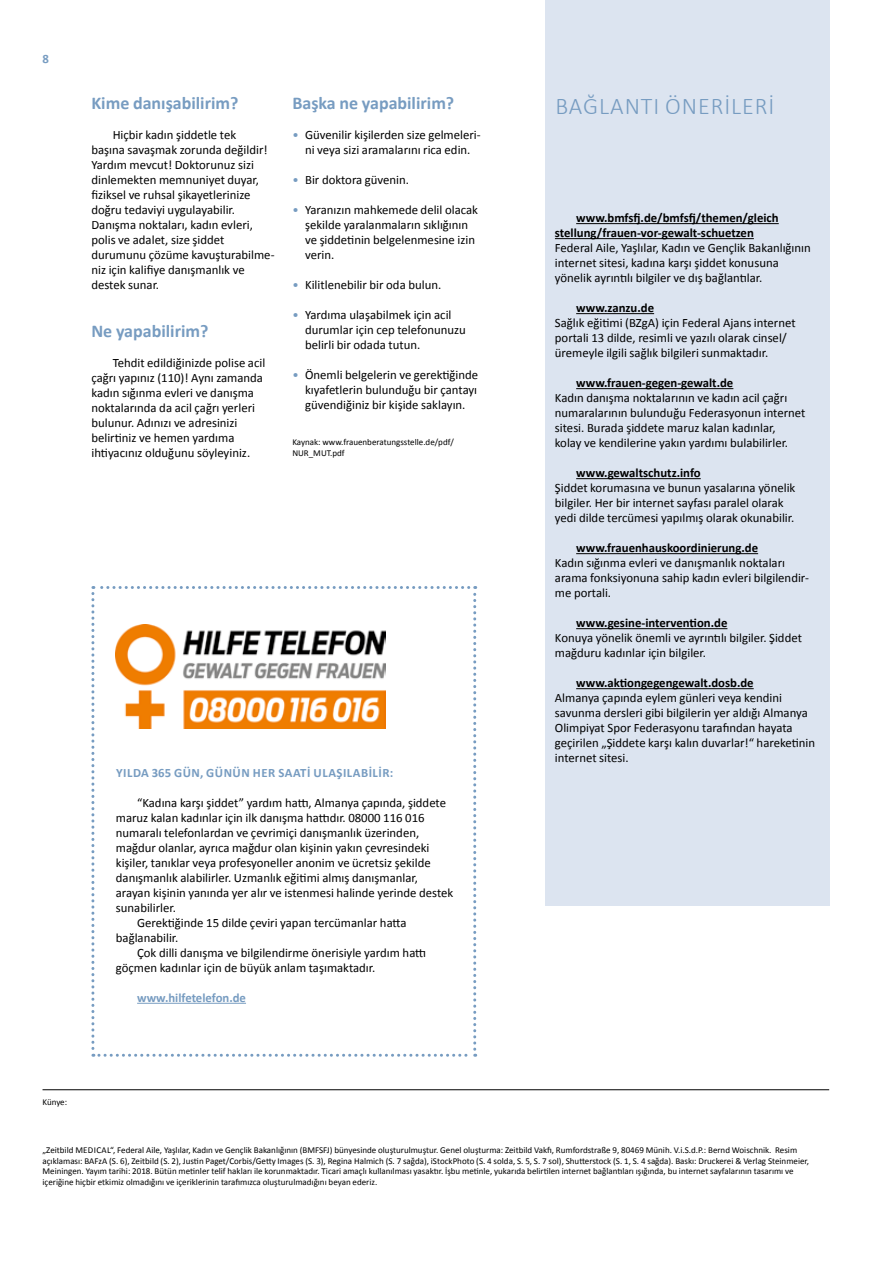
<style>
.page{position:relative;width:893px;height:1263px;background:#fff}
.page>*{position:absolute;margin:0;border:0;box-sizing:border-box;transform-origin:0 0}
.t1{font:300 24px "Calibri";letter-spacing:.04em;color:#779cc1}
.t2{font:700 18px "Calibri";color:#779cc1}
.t3{font:12.75px/15px "Calibri";color:#000}
.t4{font:700 12.75px/15px "Calibri";color:#000}
.t5{font:700 12.75px "Calibri";letter-spacing:.04em;color:#779cc1}
.t6{font:700 12.75px "Calibri";color:#779cc1}
.t7{font:9px/10.5px "Calibri";color:#000}
.s1{color:#779cc1}
</style>
<div class="page">
<div style="left:545px;top:0;width:284px;height:906px;background:#dce4f0"></div>
<hr style="left:43px;top:1089px;width:786px;height:1px;background:#000">
<hr style="left:576px;top:223px;width:203px;height:1px;background:#000">
<hr style="left:555px;top:238px;width:199px;height:1px;background:#000">
<hr style="left:576px;top:313px;width:78px;height:1px;background:#000">
<hr style="left:576px;top:388px;width:157px;height:1px;background:#000">
<hr style="left:576px;top:478px;width:125px;height:1px;background:#000">
<hr style="left:576px;top:553px;width:182px;height:1px;background:#000">
<hr style="left:576px;top:628px;width:151px;height:1px;background:#000">
<hr style="left:576px;top:688px;width:178px;height:1px;background:#000">
<svg style="left:91px;top:586px;width:385px;height:471px"></svg>
<img style="left:116px;top:625px;width:270px;height:104px">
<p class="t5" style="left:43px;top:50px;width:8px">8</p>
<h2 class="t2" style="left:91px;top:92px;width:149px">Kime danışabilirim?</h2>
<p class="t3" style="left:91px;top:127px;width:185px;text-indent:21px">Hiçbir kadın şiddetle tek<br>başına savaşmak zorunda değildir!<br>Yardım mevcut! Doktorunuz sizi dinlemekten memnuniyet duyar, fiziksel ve ruhsal şikayetlerinize doğru tedaviyi uygulayabilir.<br>Danışma noktaları, kadın evleri, polis ve adalet, size şiddet durumunu çözüme kavuşturabilme&shy;niz için kalifiye danışmanlık ve destek sunar.</p>
<h2 class="t2" style="left:91px;top:320px;width:118px">Ne yapabilirim?</h2>
<p class="t3" style="left:91px;top:355px;width:175px;text-indent:21px">Tehdit edildiğinizde polise acil çağrı yapınız (110)! Aynı zamanda kadın sığınma evleri ve danışma noktalarında da acil çağrı yerleri bulunur. Adınızı ve adresinizi belirtiniz ve hemen yardıma ihtiyacınız olduğunu söyleyiniz.</p>
<h2 class="t2" style="left:292px;top:92px;width:163px">Başka ne yapabilirim?</h2>
<p class="t3" style="left:292px;top:127px;width:190px;text-align:center"><span class="s1">•</span> Güvenilir kişilerden size gelmeleri&shy;ni veya sizi aramalarını rica edin.</p>
<p class="t3" style="left:292px;top:172px;width:118px"><span class="s1">•</span> Bir doktora güvenin.</p>
<p class="t3" style="left:305px;top:202px;width:174px;text-indent:-13px"><span class="s1">•</span> Yaranızın mahkemede delil olacak şekilde yaralanmaların sıklığının ve şiddetinin belgelenmesine izin verin.</p>
<p class="t3" style="left:292px;top:277px;width:150px"><span class="s1">•</span> Kilitlenebilir bir oda bulun.</p>
<p class="t3" style="left:305px;top:307px;width:162px;text-indent:-13px"><span class="s1">•</span> Yardıma ulaşabilmek için acil durumlar için cep telefonunuzu belirli bir odada tutun.</p>
<p class="t3" style="left:305px;top:367px;width:175px;text-align:justify;text-indent:-13px"><span class="s1">•</span> Önemli belgelerin ve gerektiğinde kıyafetlerin bulunduğu bir çantayı güvendiğiniz bir kişide saklayın.</p>
<p class="t7" style="left:292px;top:436px;width:163px">Kaynak: www.frauenberatungsstelle.de/pdf/<br>NUR_MUT.pdf</p>
<p class="t7" style="left:43px;top:1097px;width:26px">Künye:</p>
<p class="t5" style="left:116px;top:764px;width:279px">YILDA 365 GÜN, GÜNÜN HER SAATI ULAŞILABILIR:</p>
<p class="t3" style="left:137px;top:795px;width:310px">“Kadına karşı şiddet” yardım hattı, Almanya çapında, şiddete</p>
<p class="t3" style="left:116px;top:810px;width:310px">maruz kalan kadınlar için ilk danışma hattıdır. 08000 116 016</p>
<p class="t3" style="left:116px;top:825px;width:305px">numaralı telefonlardan ve çevrimiçi danışmanlık üzerinden,</p>
<p class="t3" style="left:116px;top:840px;width:315px">mağdur olanlar, ayrıca mağdur olan kişinin yakın çevresindeki</p>
<p class="t3" style="left:116px;top:855px;width:316px">kişiler, tanıklar veya profesyoneller anonim ve ücretsiz şekilde</p>
<p class="t3" style="left:116px;top:870px;width:304px">danışmanlık alabilirler. Uzmanlık eğitimi almış danışmanlar,</p>
<p class="t3" style="left:116px;top:885px;width:339px">arayan kişinin yanında yer alır ve istenmesi halinde yerinde destek</p>
<p class="t3" style="left:116px;top:900px;width:62px">sunabilirler.</p>
<p class="t3" style="left:137px;top:915px;width:271px">Gerektiğinde 15 dilde çeviri yapan tercümanlar hatta</p>
<p class="t3" style="left:116px;top:930px;width:64px">bağlanabilir.</p>
<p class="t3" style="left:137px;top:945px;width:291px">Çok dilli danışma ve bilgilendirme önerisiyle yardım hattı</p>
<p class="t3" style="left:116px;top:960px;width:261px">göçmen kadınlar için de büyük anlam taşımaktadır.</p>
<p class="t6" style="left:137px;top:989px;width:110px">www.hilfetelefon.de</p>
<h1 class="t1" style="left:555px;top:91px;width:221px">BAĞLANTI ÖNERILERI</h1>
<p class="t4" style="left:555px;top:210px;width:225px;text-indent:21px">www.bmfsfj.de/bmfsfj/themen/gleich stellung/frauen-vor-gewalt-schuetzen</p>
<p class="t3" style="left:555px;top:240px;width:257px">Federal Aile, Yaşlılar, Kadın ve Gençlik Bakanlığının internet sitesi, kadına karşı şiddet konusuna yönelik ayrıntılı bilgiler ve dış bağlantılar.</p>
<p class="t4" style="left:576px;top:300px;width:79px">www.zanzu.de</p>
<p class="t3" style="left:555px;top:315px;width:242px">Sağlık eğitimi (BZgA) için Federal Ajans internet portali 13 dilde, resimli ve yazılı olarak cinsel/ üremeyle ilgili sağlık bilgileri sunmaktadır.</p>
<p class="t4" style="left:576px;top:375px;width:159px">www.frauen-gegen-gewalt.de</p>
<p class="t3" style="left:555px;top:390px;width:252px">Kadın danışma noktalarının ve kadın acil çağrı numaralarının bulunduğu Federasyonun internet sitesi. Burada şiddete maruz kalan kadınlar, kolay ve kendilerine yakın yardımı bulabilirler.</p>
<p class="t4" style="left:576px;top:465px;width:126px">www.gewaltschutz.info</p>
<p class="t3" style="left:555px;top:480px;width:242px">Şiddet korumasına ve bunun yasalarına yönelik bilgiler. Her bir internet sayfası paralel olarak yedi dilde tercümesi yapılmış olarak okunabilir.</p>
<p class="t4" style="left:576px;top:540px;width:183px">www.frauenhauskoordinierung.de</p>
<p class="t3" style="left:555px;top:555px;width:255px">Kadın sığınma evleri ve danışmanlık noktaları arama fonksiyonuna sahip kadın evleri bilgilendir&shy;me portali.</p>
<p class="t4" style="left:576px;top:615px;width:153px">www.gesine-intervention.de</p>
<p class="t3" style="left:555px;top:630px;width:248px">Konuya yönelik önemli ve ayrıntılı bilgiler. Şiddet mağduru kadınlar için bilgiler.</p>
<p class="t4" style="left:576px;top:675px;width:179px">www.aktiongegengewalt.dosb.de</p>
<p class="t3" style="left:555px;top:690px;width:262px">Almanya çapında eylem günleri veya kendini savunma dersleri gibi bilgilerin yer aldığı Almanya Olimpiyat Spor Federasyonu tarafından hayata geçirilen „Şiddete karşı kalın duvarlar!“ hareketinin internet sitesi.</p>
<p class="t7" style="left:43px;top:1145px;width:768px">„Zeitbild MEDICAL“, Federal Aile, Yaşlılar, Kadın ve Gençlik Bakanlığının (BMFSFJ) bünyesinde oluşturulmuştur. Genel oluşturma: Zeitbild Vakfı, Rumfordstraße 9, 80469 Münih. V.i.S.d.P.: Bernd Woischnik. Resim açıklaması: BAFzA (S. 6), Zeitbild (S. 2), Justin Paget/Corbis/Getty Images (S. 3), Regina Halmich (S. 7 sağda), iStockPhoto (S. 4 solda, S. 5, S. 7 sol), Shutterstock (S. 1, S. 4 sağda). Baskı: Druckerei &amp; Verlag Steinmeier, Meiningen. Yayım tarihi: 2018. Bütün metinler telif hakları ile korunmaktadır. Ticari amaçlı kullanılması yasaktır. İşbu metinle, yukarıda belirtilen internet bağlantıları ışığında, bu internet sayfalarının tasarımı ve içeriğine hiçbir etkimiz olmadığını ve içeriklerinin tarafımızca oluşturulmadığını beyan ederiz.</p>
</div>
